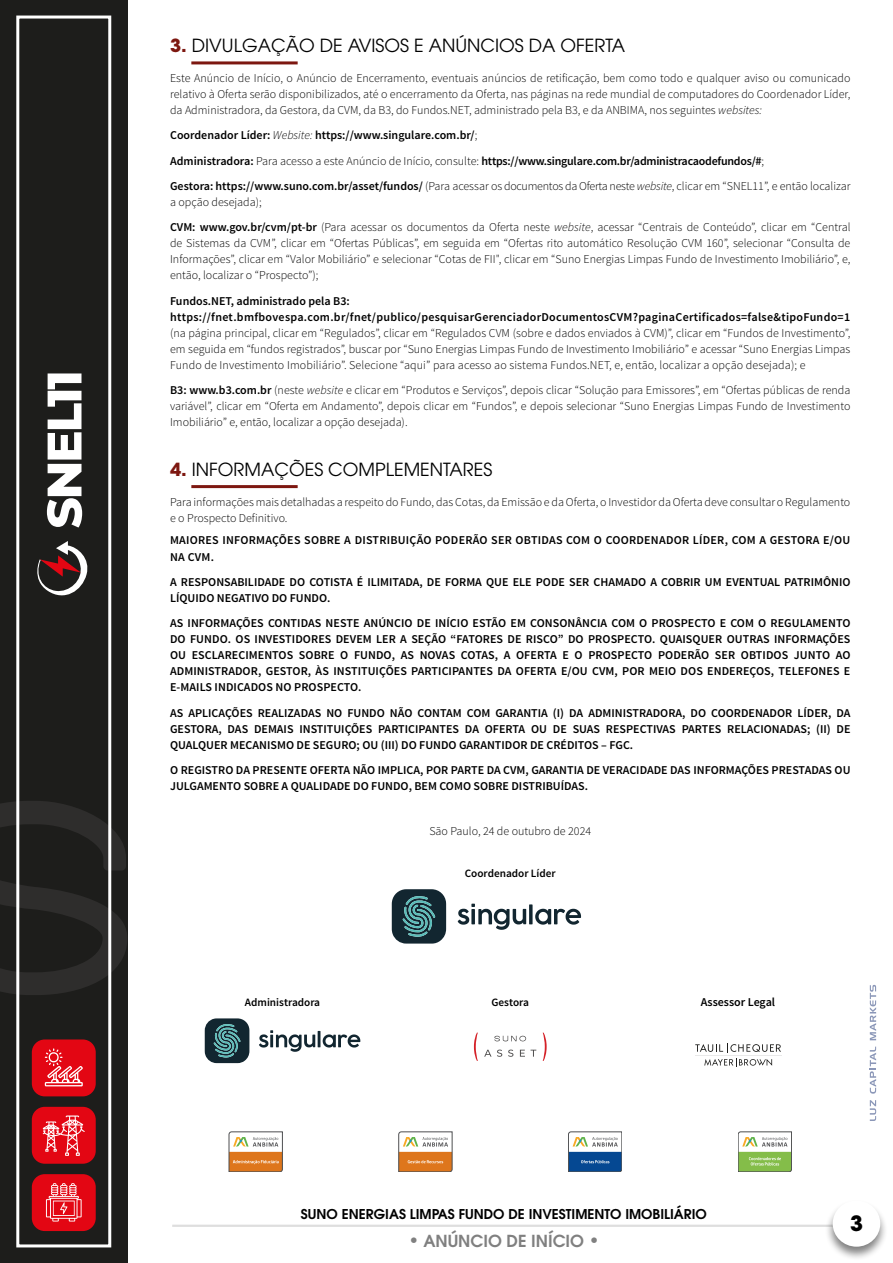
<style>
.page{position:relative;width:893px;height:1263px;background:#fff}
.page>*{position:absolute;margin:0;border:0;box-sizing:border-box;transform-origin:0 0}
.t1{font:700 21px "ITC Avant Garde Pro";color:#000}
.t2{font:18px "ITC Avant Garde Pro";color:#000}
.t3{font:600 16.5px "ITC Avant Garde Pro";color:#808080}
.t4{font:600 13.5px "ITC Avant Garde Pro";color:#000}
.t5{font:300 12px/16.2px "Source Sans Pro";color:#000;text-align:justify}
.t6{font:600 12px/16.2px "Source Sans Pro";color:#000}
.t7{font:600 12px/16.2px "Source Sans Pro";letter-spacing:.025em;color:#000}
.t8{font:600 12px/16.2px "Source Sans Pro";letter-spacing:.02em;color:#000}
.t9{font:600 11.25px "Source Sans Pro";color:#000}
.s1{font-weight:700;color:#7d1710}
.s2{font-style:italic}
.s3{font-weight:300;font-style:italic}
.s4{font-weight:300}
.s5{font-weight:600}
.s6{font-size:18px}
</style>
<div class="page">
<div style="left:0;top:0;width:128px;height:1263px;background:#1d1d1b"></div>
<svg style="left:0;top:801px;width:127px;height:194px"></svg>
<div style="left:16px;top:16px;width:95px;height:1231px;border:3px solid #fff"></div>
<div style="left:32px;top:1039px;width:64px;height:57px;background:#e30613;border-radius:13px"></div>
<svg style="left:45px;top:1048px;width:38px;height:38px"></svg>
<div style="left:32px;top:1107px;width:64px;height:57px;background:#e30613;border-radius:13px"></div>
<svg style="left:43px;top:1115px;width:42px;height:41px"></svg>
<div style="left:32px;top:1174px;width:64px;height:57px;background:#e30613;border-radius:13px"></div>
<svg style="left:46px;top:1183px;width:36px;height:39px"></svg>
<svg style="left:47px;top:373px;width:35px;height:154px"></svg>
<svg style="left:37px;top:541px;width:51px;height:55px"></svg>
<hr style="left:172px;top:1225px;width:666px;height:2px;background:#ccc">
<div style="left:825px;top:1199px;width:63px;height:62px;background:#000;opacity:.5"></div>
<div style="left:833px;top:1200px;width:47px;height:47px;background:#fff;border-radius:50%"></div>
<hr style="left:191px;top:61px;width:107px;height:3px;background:#7d1710">
<hr style="left:191px;top:485px;width:107px;height:3px;background:#7d1710">
<svg style="left:458px;top:904px;width:123px;height:26px"></svg>
<svg style="left:392px;top:889px;width:54px;height:54px;background:#325259"></svg>
<svg style="left:259px;top:1030px;width:101px;height:22px"></svg>
<svg style="left:205px;top:1018px;width:44px;height:45px;background:#34545b"></svg>
<svg style="left:474px;top:1032px;width:4px;height:29px"></svg>
<svg style="left:543px;top:1032px;width:4px;height:29px"></svg>
<svg style="left:494px;top:1036px;width:32px;height:5px"></svg>
<svg style="left:484px;top:1049px;width:52px;height:8px"></svg>
<svg style="left:695px;top:1043px;width:86px;height:24px"></svg>
<hr style="left:695px;top:1055px;width:86px;height:1px;background:#e9e9e9">
<svg style="left:229px;top:1132px;width:53px;height:40px"></svg>
<svg style="left:399px;top:1132px;width:53px;height:40px"></svg>
<svg style="left:568px;top:1132px;width:54px;height:40px"></svg>
<svg style="left:738px;top:1132px;width:54px;height:40px"></svg>
<svg style="left:870px;top:1100px;width:6px;height:21px"></svg>
<svg style="left:870px;top:1047px;width:6px;height:47px"></svg>
<svg style="left:870px;top:985px;width:6px;height:55px"></svg>
<h2 class="t2" style="left:170px;top:35px;width:456px"><span class="s1">3.</span> DIVULGAÇÃO DE AVISOS E ANÚNCIOS DA OFERTA</h2>
<p class="t5" style="left:170px;top:70px;width:682px">Este Anúncio de Início, o Anúncio de Encerramento, eventuais anúncios de retificação, bem como todo e qualquer aviso ou comunicado relativo à Oferta serão disponibilizados, até o encerramento da Oferta, nas páginas na rede mundial de computadores do Coordenador Líder, da Administradora, da Gestora, da CVM, da B3, do Fundos.NET, administrado pela B3, e da ANBIMA, nos seguintes <span class="s2">websites:</span></p>
<p class="t6" style="left:170px;top:123px;width:682px;line-height:25.2px">Coordenador Líder: <span class="s3">Website:</span> https://www.singulare.com.br/<span class="s4">;<br></span>Administradora: <span class="s4">Para acesso a este Anúncio de Início, consulte:</span> https://www.singulare.com.br/administracaodefundos/#<span class="s4">;<br></span>Gestora: https://www.suno.com.br/asset/fundos/ <span class="s4">(Para acessar os documentos da Oferta neste</span> <span class="s3">website</span><span class="s4">, clicar em “SNEL11”, e então localizar</span></p>
<p class="t5" style="left:170px;top:189px;width:682px;line-height:25.2px">a opção desejada);<br><span class="s5">CVM: www.gov.br/cvm/pt-br</span> (Para acessar os documentos da Oferta neste <span class="s2">website</span>, acessar “Centrais de Conteúdo”, clicar em “Central</p>
<p class="t5" style="left:170px;top:235px;width:682px">de Sistemas da CVM”, clicar em “Ofertas Públicas”, em seguida em “Ofertas rito automático Resolução CVM 160”, selecionar “Consulta de Informações”, clicar em “Valor Mobiliário” e selecionar “Cotas de FII", clicar em “Suno Energias Limpas Fundo de Investimento Imobiliário”, e, então, localizar o “Prospecto”);</p>
<p class="t7" style="left:170px;top:293px;width:682px">Fundos.NET, administrado pela B3: https://fnet.bmfbovespa.com.br/fnet/publico/pesquisarGerenciadorDocumentosCVM?paginaCertificados=false&amp;tipoFundo=1</p>
<p class="t5" style="left:170px;top:325px;width:682px">(na página principal, clicar em “Regulados”, clicar em “Regulados CVM (sobre e dados enviados à CVM)”, clicar em “Fundos de Investimento”, em seguida em “fundos registrados”, buscar por “Suno Energias Limpas Fundo de Investimento Imobiliário” e acessar “Suno Energias Limpas Fundo de Investimento Imobiliário”. Selecione “aqui” para acesso ao sistema Fundos.NET, e, então, localizar a opção desejada); e</p>
<p class="t5" style="left:170px;top:382px;width:682px"><span class="s5">B3: www.b3.com.br</span> (neste <span class="s2">website</span> e clicar em “Produtos e Serviços”, depois clicar “Solução para Emissores”, em “Ofertas públicas de renda variável”, clicar em “Oferta em Andamento”, depois clicar em “Fundos”, e depois selecionar “Suno Energias Limpas Fundo de Investimento Imobiliário” e, então, localizar a opção desejada).</p>
<h2 class="t2" style="left:170px;top:458px;width:324px"><span class="s1">4.</span> INFORMAÇÕES COMPLEMENTARES</h2>
<p class="t5" style="left:170px;top:494px;width:682px">Para informações mais detalhadas a respeito do Fundo, das Cotas, da Emissão e da Oferta, o Investidor da Oferta deve consultar o Regulamento e o Prospecto Definitivo.</p>
<p class="t8" style="left:170px;top:533px;width:682px">MAIORES INFORMAÇÕES SOBRE A DISTRIBUIÇÃO PODERÃO SER OBTIDAS COM O COORDENADOR LÍDER, COM A GESTORA E/OU<br>NA CVM.</p>
<p class="t6" style="left:170px;top:574px;width:682px">A RESPONSABILIDADE DO COTISTA É ILIMITADA, DE FORMA QUE ELE PODE SER CHAMADO A COBRIR UM EVENTUAL PATRIMÔNIO<br>LÍQUIDO NEGATIVO DO FUNDO.</p>
<p class="t6" style="left:170px;top:615px;width:682px;text-align:justify">AS INFORMAÇÕES CONTIDAS NESTE ANÚNCIO DE INÍCIO ESTÃO EM CONSONÂNCIA COM O PROSPECTO E COM O REGULAMENTO DO FUNDO. OS INVESTIDORES DEVEM LER A SEÇÃO “FATORES DE RISCO” DO PROSPECTO. QUAISQUER OUTRAS INFORMAÇÕES OU ESCLARECIMENTOS SOBRE O FUNDO, AS NOVAS COTAS, A OFERTA E O PROSPECTO PODERÃO SER OBTIDOS JUNTO AO ADMINISTRADOR, GESTOR, ÀS INSTITUIÇÕES PARTICIPANTES DA OFERTA E/OU CVM, POR MEIO DOS ENDEREÇOS, TELEFONES E E-MAILS INDICADOS NO PROSPECTO.</p>
<p class="t6" style="left:170px;top:705px;width:682px;text-align:justify">AS APLICAÇÕES REALIZADAS NO FUNDO NÃO CONTAM COM GARANTIA (I) DA ADMINISTRADORA, DO COORDENADOR LÍDER, DA GESTORA, DAS DEMAIS INSTITUIÇÕES PARTICIPANTES DA OFERTA OU DE SUAS RESPECTIVAS PARTES RELACIONADAS; (II) DE QUALQUER MECANISMO DE SEGURO; OU (III) DO FUNDO GARANTIDOR DE CRÉDITOS – FGC.</p>
<p class="t6" style="left:170px;top:762px;width:682px">O REGISTRO DA PRESENTE OFERTA NÃO IMPLICA, POR PARTE DA CVM, GARANTIA DE VERACIDADE DAS INFORMAÇÕES PRESTADAS OU<br>JULGAMENTO SOBRE A QUALIDADE DO FUNDO, BEM COMO SOBRE DISTRIBUÍDAS.</p>
<p class="t5" style="left:429px;top:823px;width:163px">São Paulo, 24 de outubro de 2024</p>
<p class="t9" style="left:465px;top:866px;width:93px">Coordenador Líder</p>
<p class="t9" style="left:245px;top:995px;width:77px">Administradora</p>
<p class="t9" style="left:491px;top:995px;width:39px">Gestora</p>
<p class="t6" style="left:701px;top:995px;width:76px">Assessor Legal</p>
<p class="t4" style="left:301px;top:1205px;width:407px">SUNO ENERGIAS LIMPAS FUNDO DE INVESTIMENTO IMOBILIÁRIO</p>
<h3 class="t3" style="left:408px;top:1230px;width:193px"><span class="s6">•</span> ANÚNCIO DE INÍCIO <span class="s6">•</span></h3>
<h1 class="t1" style="left:850px;top:1209px;width:14px">3</h1>
</div>
